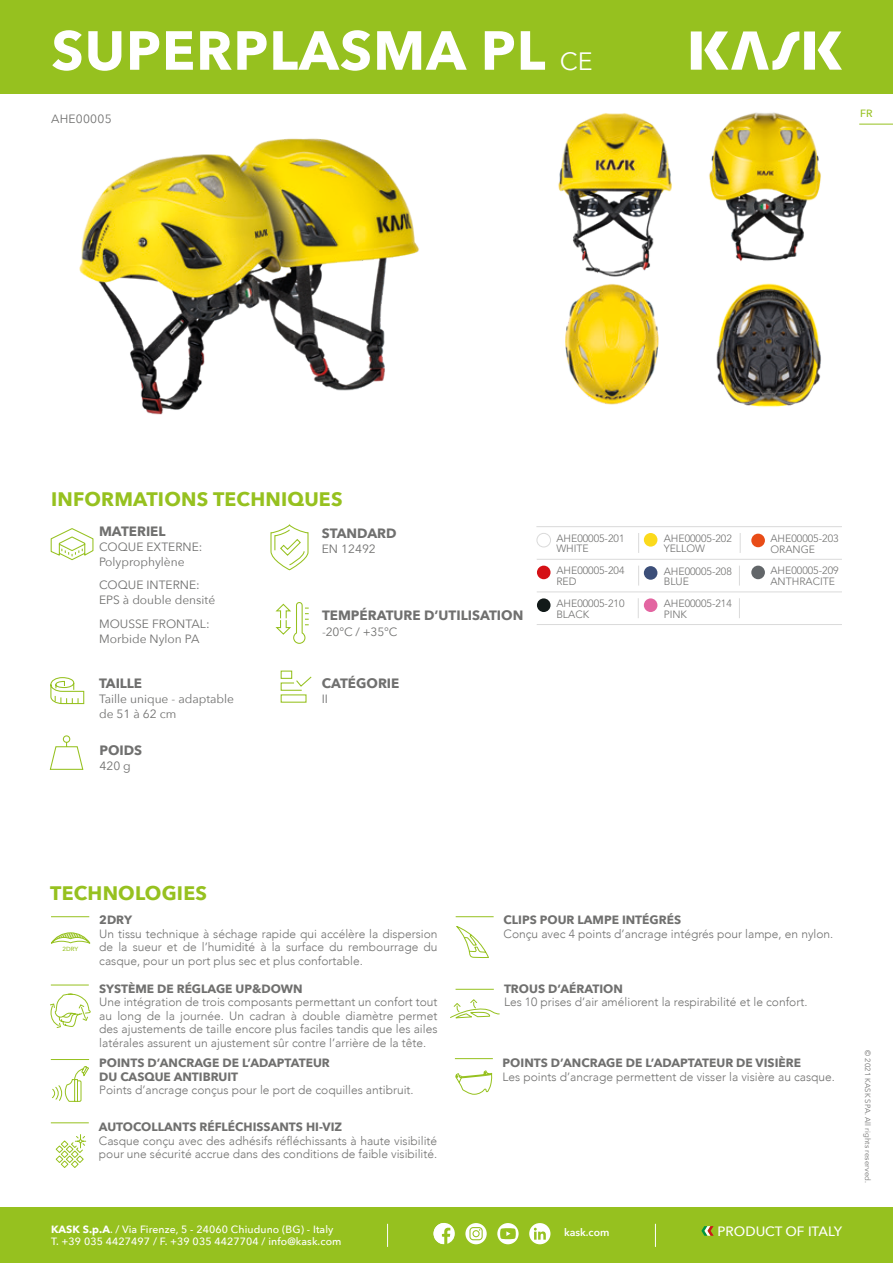
<style>
.page{position:relative;width:893px;height:1263px;background:#fff}
.page>*{position:absolute;margin:0;border:0;box-sizing:border-box;transform-origin:0 0}
.t1{font:700 54.45px "Avenir Next";letter-spacing:.02em;color:#fff}
.t2{font:700 19.5px "Avenir Next";letter-spacing:.01em;color:#96c11f}
.t3{font:700 13.5px "Avenir Next";color:#70706f}
.t4{font:500 13.5px "Avenir Next";color:#fff}
.t5{font:300 12px/13.5px "Avenir";color:#70706f;text-align:justify}
.t6{font:700 12px/13.5px "Avenir Next";color:#70706f}
.t7{font:12px/15px "Avenir Next";color:#70706f}
.t8{font:12px "Avenir Next";letter-spacing:.02em;color:#70706f}
.t9{font:300 10.5px/10.5px "Avenir LT Std";color:#70706f}
.t10{font:500 10.5px/12.6px "Avenir Next";letter-spacing:.01em;color:#fff}
.t11{font:600 10.5px "Avenir Next";color:#fff}
.t12{font:500 10.5px "Avenir Next";color:#96c11f}
.t13{font:7.65px "Avenir Next";letter-spacing:.01em;color:#70706f}
.t14{font:500 6px "Avenir Next";color:#96c11f}
.s1{font-weight:400;font-size:25.05px}
.s2{font-weight:700}
</style>
<div class="page">
<div style="left:0;top:1208px;width:893px;height:55px;background:#96c11f"></div>
<svg style="left:701px;top:1226px;width:13px;height:10px"></svg>
<svg style="left:387px;top:1224px;width:1px;height:23px"></svg>
<svg style="left:655px;top:1224px;width:1px;height:23px"></svg>
<svg style="left:443px;top:1223px;width:12px;height:21px"></svg>
<svg style="left:434px;top:1223px;width:9px;height:21px"></svg>
<svg style="left:465px;top:1223px;width:22px;height:21px"></svg>
<svg style="left:497px;top:1223px;width:22px;height:21px"></svg>
<svg style="left:529px;top:1223px;width:21px;height:21px"></svg>
<img style="left:79px;top:138px;width:340px;height:277px">
<div style="left:0;top:0;width:893px;height:94px;background:#96c11f"></div>
<hr style="left:859px;top:124px;width:34px;height:1px;background:#96c11f">
<svg style="left:50px;top:528px;width:44px;height:33px"></svg>
<svg style="left:270px;top:524px;width:39px;height:47px"></svg>
<svg style="left:49px;top:735px;width:35px;height:35px"></svg>
<svg style="left:691px;top:31px;width:151px;height:39px"></svg>
<hr style="left:536px;top:526px;width:306px;height:1px;background:#dadada">
<hr style="left:537px;top:559px;width:305px;height:1px;background:#dadada">
<hr style="left:537px;top:591px;width:305px;height:1px;background:#dadada">
<hr style="left:537px;top:624px;width:305px;height:1px;background:#dadada">
<div style="left:751px;top:566px;width:14px;height:13px;background:#626669;border-radius:50%"></div>
<div style="left:537px;top:533px;width:14px;height:14px;border:1px solid #dadada;border-radius:50%"></div>
<div style="left:644px;top:533px;width:13px;height:14px;background:#fbda1c;border-radius:50%"></div>
<svg style="left:638px;top:533px;width:1px;height:20px"></svg>
<svg style="left:638px;top:566px;width:1px;height:19px"></svg>
<svg style="left:739px;top:566px;width:1px;height:19px"></svg>
<svg style="left:740px;top:533px;width:1px;height:20px"></svg>
<div style="left:751px;top:534px;width:14px;height:13px;background:#e84c17;border-radius:50%"></div>
<div style="left:537px;top:566px;width:13px;height:13px;background:#d51116;border-radius:50%"></div>
<div style="left:644px;top:566px;width:13px;height:14px;background:#3c4f79;border-radius:50%"></div>
<div style="left:537px;top:598px;width:13px;height:14px;background:#121a19;border-radius:50%"></div>
<svg style="left:739px;top:598px;width:1px;height:20px"></svg>
<svg style="left:638px;top:598px;width:1px;height:20px"></svg>
<div style="left:644px;top:598px;width:13px;height:14px;background:#e365a1;border-radius:50%"></div>
<img style="left:565px;top:284px;width:94px;height:121px">
<svg style="left:50px;top:677px;width:35px;height:28px"></svg>
<svg style="left:275px;top:602px;width:34px;height:42px"></svg>
<svg style="left:280px;top:670px;width:32px;height:33px"></svg>
<img style="left:558px;top:113px;width:114px;height:164px">
<img style="left:716px;top:283px;width:105px;height:124px">
<img style="left:709px;top:112px;width:112px;height:149px">
<hr style="left:51px;top:985px;width:38px;height:1px;background:#96c11f">
<svg style="left:50px;top:993px;width:41px;height:35px"></svg>
<hr style="left:456px;top:916px;width:38px;height:1px;background:#96c11f">
<hr style="left:51px;top:916px;width:38px;height:1px;background:#96c11f">
<hr style="left:51px;top:1059px;width:38px;height:1px;background:#96c11f">
<svg style="left:52px;top:1066px;width:37px;height:36px"></svg>
<svg style="left:51px;top:932px;width:40px;height:12px"></svg>
<svg style="left:456px;top:926px;width:33px;height:32px"></svg>
<hr style="left:456px;top:989px;width:38px;height:1px;background:#96c11f">
<svg style="left:450px;top:999px;width:50px;height:20px"></svg>
<hr style="left:455px;top:1058px;width:38px;height:1px;background:#96c11f">
<svg style="left:455px;top:1070px;width:38px;height:25px"></svg>
<hr style="left:51px;top:1122px;width:38px;height:1px;background:#96c11f">
<svg style="left:55px;top:1134px;width:31px;height:34px"></svg>
<h1 class="t1" style="left:51px;top:4px;width:543px">SUPERPLASMA PL <span class="s1">CE</span></h1>
<p class="t8" style="left:51px;top:108px;width:62px">AHE00005</p>
<p class="t12" style="left:860px;top:105px;width:14px">FR</p>
<h2 class="t2" style="left:51px;top:482px;width:293px">INFORMATIONS TECHNIQUES</h2>
<p class="t3" style="left:99px;top:519px;width:68px">MATERIEL</p>
<p class="t7" style="left:99px;top:539px;width:105px">COQUE EXTERNE:<br>Polyprophylène</p>
<p class="t7" style="left:99px;top:577px;width:118px">COQUE INTERNE:<br>EPS à double densité</p>
<p class="t7" style="left:99px;top:616px;width:112px">MOUSSE FRONTAL:<br>Morbide Nylon PA</p>
<p class="t3" style="left:99px;top:671px;width:44px">TAILLE</p>
<p class="t7" style="left:99px;top:690px;width:137px">Taille unique - adaptable de 51 à 62 cm</p>
<p class="t3" style="left:99px;top:738px;width:44px">POIDS</p>
<p class="t7" style="left:99px;top:758px;width:33px">420 g</p>
<p class="t3" style="left:322px;top:521px;width:76px">STANDARD</p>
<p class="t7" style="left:322px;top:541px;width:56px">EN 12492</p>
<p class="t3" style="left:322px;top:604px;width:203px">TEMPÉRATURE D’UTILISATION</p>
<p class="t7" style="left:322px;top:623px;width:77px">-20°C / +35°C</p>
<p class="t3" style="left:322px;top:671px;width:79px">CATÉGORIE</p>
<p class="t7" style="left:322px;top:690px;width:8px">II</p>
<p class="t9" style="left:556px;top:533px;width:70px">AHE00005-201<br>WHITE</p>
<p class="t9" style="left:664px;top:533px;width:70px">AHE00005-202<br>YELLOW</p>
<p class="t9" style="left:770px;top:533px;width:70px">AHE00005-203<br>ORANGE</p>
<p class="t9" style="left:556px;top:565px;width:70px">AHE00005-204<br>RED</p>
<p class="t9" style="left:664px;top:566px;width:70px">AHE00005-208<br>BLUE</p>
<p class="t9" style="left:556px;top:598px;width:70px">AHE00005-210<br>BLACK</p>
<p class="t9" style="left:664px;top:598px;width:70px">AHE00005-214<br>PINK</p>
<p class="t9" style="left:770px;top:565px;width:70px">AHE00005-209<br>ANTHRACITE</p>
<h2 class="t2" style="left:50px;top:876px;width:158px">TECHNOLOGIES</h2>
<p class="t14" style="left:62px;top:944px;width:17px">2DRY</p>
<p class="t6" style="left:99px;top:913px;width:34px">2DRY</p>
<p class="t5" style="left:99px;top:927px;width:340px">Un tissu technique à séchage rapide qui accélère la dispersion de la sueur et de l’humidité à la surface du rembourrage du casque, pour un port plus sec et plus confortable.</p>
<p class="t6" style="left:99px;top:981px;width:205px">SYSTÈME DE RÉGLAGE UP&amp;DOWN</p>
<p class="t5" style="left:99px;top:995px;width:340px">Une intégration de trois composants permettant un confort tout au long de la journée. Un cadran à double diamètre permet des ajustements de taille encore plus faciles tandis que les ailes latérales assurent un ajustement sûr contre l’arrière de la tête.</p>
<p class="t6" style="left:99px;top:1056px;width:232px">POINTS D’ANCRAGE DE L’ADAPTATEUR<br>DU CASQUE ANTIBRUIT</p>
<p class="t5" style="left:99px;top:1083px;width:316px">Points d’ancrage conçus pour le port de coquilles antibruit.</p>
<p class="t6" style="left:99px;top:1120px;width:245px">AUTOCOLLANTS RÉFLÉCHISSANTS HI-VIZ</p>
<p class="t5" style="left:99px;top:1134px;width:340px">Casque conçu avec des adhésifs réfléchissants à haute visibilité pour une sécurité accrue dans des conditions de faible visibilité.</p>
<p class="t6" style="left:504px;top:913px;width:179px">CLIPS POUR LAMPE INTÉGRÉS</p>
<p class="t5" style="left:504px;top:927px;width:331px">Conçu avec 4 points d’ancrage intégrés pour lampe, en nylon.</p>
<p class="t6" style="left:504px;top:981px;width:120px">TROUS D’AÉRATION</p>
<p class="t5" style="left:504px;top:995px;width:305px">Les 10 prises d’air améliorent la respirabilité et le confort.</p>
<p class="t6" style="left:503px;top:1056px;width:300px">POINTS D’ANCRAGE DE L’ADAPTATEUR DE VISIÈRE</p>
<p class="t5" style="left:503px;top:1070px;width:334px">Les points d’ancrage permettent de visser la visière au casque.</p>
<p class="t10" style="left:51px;top:1222px;width:292px"><span class="s2">KASK S.p.A</span>. / Via Firenze, 5 - 24060 Chiuduno (BG) - Italy<br>T. +39 035 4427497 / F. +39 035 4427704 / info@kask.com</p>
<p class="t11" style="left:564px;top:1223px;width:47px">kask.com</p>
<p class="t4" style="left:718px;top:1219px;width:126px">PRODUCT OF ITALY</p>
<p class="t13" style="left:874px;top:1050px;width:134px;rotate:90deg">© 2021 KASK SPA. All rights reserved.</p>
</div>
